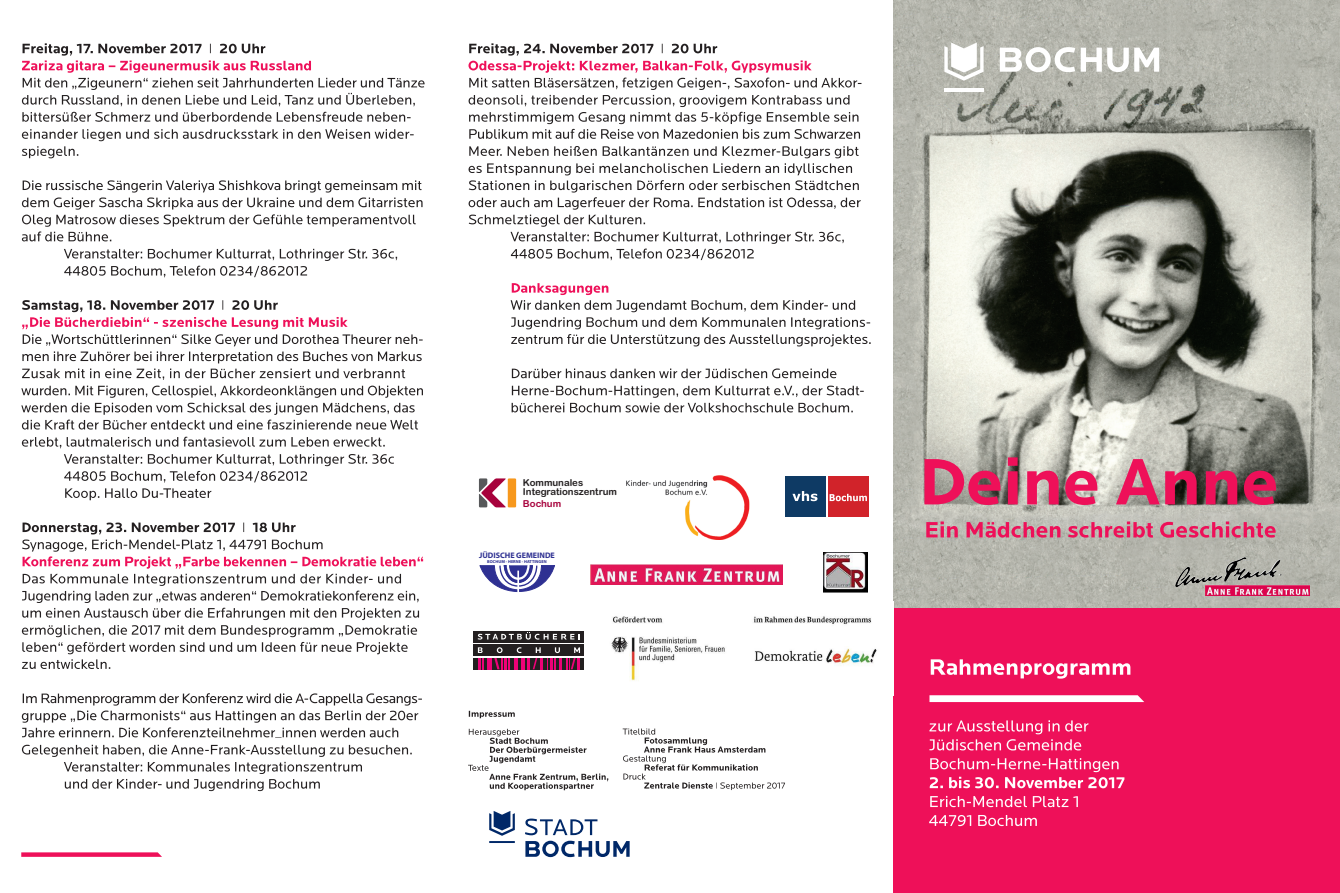
<style>
.page{position:relative;width:1340px;height:893px;background:#fff}
.page>*{position:absolute;margin:0;border:0;box-sizing:border-box;transform-origin:0 0}
.t1{font:9.6px/9.3px "Arial Rounded MT Bold";color:#231f20}
.t2{font:9.6px "Arial Rounded MT Bold";color:#a7023c}
.t3{font:700 8.1px "Myriad Pro";color:#2e3092}
.t4{font:700 4.2px "Myriad Pro";color:#2e3092}
</style>
<div class="page">
<img style="left:893px;top:0;width:446px;height:608px">
<div style="left:893px;top:608px;width:446px;height:285px;background:#ee1059"></div>
<img style="left:1223px;top:558px;width:19px;height:24px">
<img style="left:1205px;top:585px;width:104px;height:11px">
<svg style="left:511px;top:386px;width:352px;height:26px"></svg>
<svg style="left:512px;top:368px;width:324px;height:10px"></svg>
<svg style="left:510px;top:283px;width:360px;height:63px"></svg>
<svg style="left:468px;top:146px;width:392px;height:114px"></svg>
<svg style="left:468px;top:43px;width:393px;height:96px"></svg>
<svg style="left:926px;top:521px;width:349px;height:17px;background:#cd7990"></svg>
<svg style="left:924px;top:457px;width:351px;height:48px;background:#bb637b"></svg>
<svg style="left:468px;top:729px;width:140px;height:61px"></svg>
<svg style="left:469px;top:711px;width:46px;height:7px"></svg>
<svg style="left:22px;top:745px;width:390px;height:46px"></svg>
<svg style="left:22px;top:693px;width:400px;height:45px"></svg>
<svg style="left:22px;top:523px;width:401px;height:146px"></svg>
<svg style="left:64px;top:454px;width:330px;height:46px"></svg>
<svg style="left:22px;top:437px;width:363px;height:11px"></svg>
<svg style="left:21px;top:386px;width:402px;height:44px"></svg>
<svg style="left:22px;top:300px;width:400px;height:80px"></svg>
<svg style="left:64px;top:249px;width:333px;height:28px"></svg>
<svg style="left:22px;top:180px;width:400px;height:61px"></svg>
<svg style="left:22px;top:129px;width:391px;height:29px"></svg>
<svg style="left:22px;top:112px;width:388px;height:10px"></svg>
<svg style="left:22px;top:43px;width:402px;height:63px"></svg>
<svg style="left:999px;top:47px;width:160px;height:25px"></svg>
<hr style="left:944px;top:89px;width:39px;height:3px;background:#fff">
<svg style="left:944px;top:43px;width:39px;height:38px"></svg>
<svg style="left:929px;top:815px;width:107px;height:11px"></svg>
<svg style="left:930px;top:796px;width:147px;height:11px"></svg>
<svg style="left:929px;top:758px;width:195px;height:30px"></svg>
<svg style="left:929px;top:720px;width:159px;height:30px"></svg>
<svg style="left:930px;top:659px;width:200px;height:20px"></svg>
<svg style="left:929px;top:695px;width:215px;height:7px;background:#fef2f6"></svg>
<svg style="left:489px;top:811px;width:140px;height:46px"></svg>
<svg style="left:21px;top:852px;width:141px;height:5px"></svg>
<img style="left:591px;top:564px;width:191px;height:20px">
<div style="left:508px;top:478px;width:8px;height:29px;background:#f7981d"></div>
<svg style="left:479px;top:478px;width:27px;height:29px"></svg>
<img style="left:753px;top:616px;width:124px;height:49px">
<img style="left:611px;top:616px;width:114px;height:65px">
<img style="left:626px;top:476px;width:124px;height:63px">
<img style="left:824px;top:552px;width:44px;height:40px">
<div style="left:828px;top:476px;width:40px;height:41px;background:#d1232a"></div>
<svg style="left:829px;top:494px;width:38px;height:7px"></svg>
<div style="left:785px;top:476px;width:40px;height:41px;background:#0e3a64"></div>
<svg style="left:792px;top:491px;width:25px;height:10px"></svg>
<svg style="left:622px;top:728px;width:163px;height:62px"></svg>
<svg style="left:479px;top:565px;width:76px;height:27px"></svg>
<div style="left:473px;top:658px;width:111px;height:11px;background:#231f20"></div>
<div style="left:473px;top:631px;width:111px;height:11px;background:#231f20"></div>
<div style="left:473px;top:644px;width:111px;height:12px;background:#231f20"></div>
<svg style="left:477px;top:632px;width:103px;height:8px"></svg>
<svg style="left:478px;top:647px;width:5px;height:22px"></svg>
<hr style="left:487px;top:658px;width:4px;height:11px;background:#ed0277">
<svg style="left:494px;top:647px;width:86px;height:22px"></svg>
<p class="t1" style="left:523px;top:477px;width:95px">Kommunales<br>Integrationszentrum</p>
<p class="t2" style="left:523px;top:498px;width:40px">Bochum</p>
<p class="t3" style="left:479px;top:550px;width:77px">JÜDISCHE GEMEINDE</p>
<p class="t4" style="left:487px;top:559px;width:61px">BOCHUM - HERNE - HATTINGEN</p>
</div>
